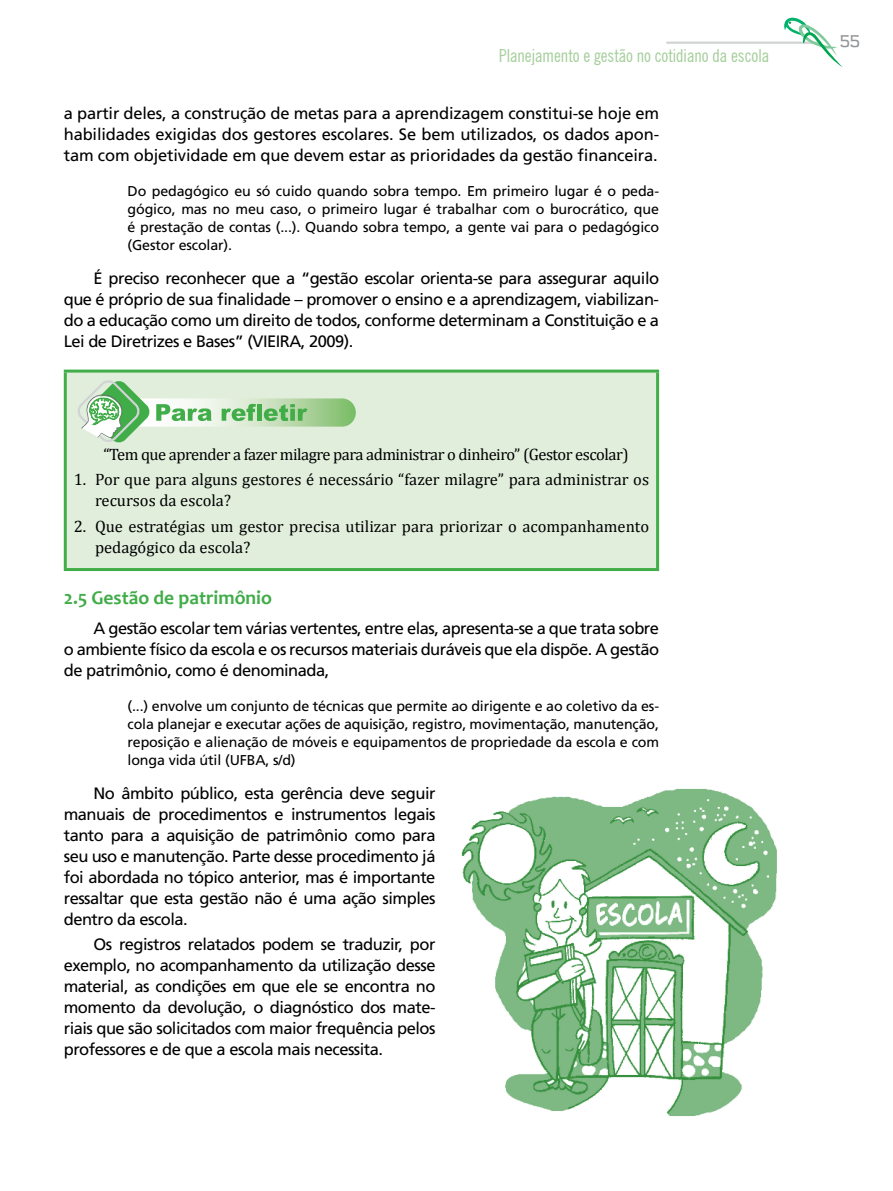
<style>
.page{position:relative;width:893px;height:1191px;background:#fff}
.page>*{position:absolute;margin:0;border:0;box-sizing:border-box;transform-origin:0 0}
.t1{font:700 19.5px "Candara";color:#41ad49}
.t2{font:condensed 18px "News Gothic BT";color:#a4ce9a}
.t3{font:18px "Teen";color:#939598}
.t4{font:16.5px/21px "Frutiger";letter-spacing:-.03em;color:#000;text-align:justify}
.t5{font:16.5px/21px "Cambria";color:#000}
.t6{font:16.5px "Cambria";letter-spacing:-.03em;color:#000}
.t7{font:14.25px/18px "Frutiger";letter-spacing:-.01em;color:#000;text-align:justify}
.s1{font-style:inherit}
</style>
<div class="page">
<hr style="left:666px;top:42px;width:155px;height:2px;background:#d1d3d4">
<svg style="left:782px;top:18px;width:61px;height:49px"></svg>
<div style="left:65px;top:371px;width:593px;height:198px;background:#e1eedc"></div>
<hr style="left:64px;top:372px;width:3px;height:196px;background:#41ad49">
<hr style="left:64px;top:369px;width:595px;height:3px;background:#41ad49">
<hr style="left:656px;top:372px;width:3px;height:196px;background:#41ad49">
<hr style="left:64px;top:568px;width:595px;height:3px;background:#41ad49">
<svg style="left:127px;top:398px;width:229px;height:28px"></svg>
<svg style="left:156px;top:404px;width:56px;height:17px"></svg>
<svg style="left:222px;top:404px;width:34px;height:17px"></svg>
<hr style="left:257px;top:404px;width:4px;height:17px;background:#41ad49">
<svg style="left:264px;top:404px;width:43px;height:17px"></svg>
<svg style="left:78px;top:380px;width:72px;height:63px"></svg>
<img style="left:461px;top:788px;width:316px;height:329px">
<p class="t2" style="left:499px;top:44px;width:272px">Planejamento e gestão no cotidiano da escola</p>
<p class="t4" style="left:64px;top:103px;width:597px">a partir deles, a construção de metas para a aprendizagem constitui-se hoje em habilidades exigidas dos gestores escolares. Se bem utilizados, os dados apon&shy;tam com objetividade em que devem estar as prioridades da gestão financeira.</p>
<p class="t7" style="left:128px;top:182px;width:533px">Do pedagógico eu só cuido quando sobra tempo. Em primeiro lugar é o peda&shy;gógico, mas no meu caso, o primeiro lugar é trabalhar com o burocrático, que é prestação de contas (...). Quando sobra tempo, a gente vai para o pedagógico (Gestor escolar).</p>
<p class="t4" style="left:64px;top:267px;width:597px;text-indent:30px">É preciso reconhecer que a “gestão escolar orienta-se para assegurar aquilo que é próprio de sua finalidade – promover o ensino e a aprendizagem, viabilizan&shy;do a educação como um direito de todos, conforme determinam a Constituição e a Lei de Diretrizes e Bases” (<span class="s1">VIEIRA</span>, 2009).</p>
<p class="t6" style="left:104px;top:444px;width:527px">“Tem que aprender a fazer milagre para administrar o dinheiro” (Gestor escolar)</p>
<p class="t5" style="left:95px;top:469px;width:556px;text-indent:-21px">1. Por que para alguns gestores é necessário “fazer milagre” para administrar os recursos da escola?</p>
<p class="t5" style="left:95px;top:515px;width:556px;text-indent:-21px">2. Que estratégias um gestor precisa utilizar para priorizar o acompanhamento pedagógico da escola?</p>
<p class="t1" style="left:64px;top:586px;width:210px">2.5 Gestão de patrimônio</p>
<p class="t4" style="left:64px;top:618px;width:597px;text-indent:30px">A gestão escolar tem várias vertentes, entre elas, apresenta-se a que trata sobre o ambiente físico da escola e os recursos materiais duráveis que ela dispõe. A gestão de patrimônio, como é denominada,</p>
<p class="t7" style="left:128px;top:697px;width:533px">(...) envolve um conjunto de técnicas que permite ao dirigente e ao coletivo da es&shy;cola planejar e executar ações de aquisição, registro, movimentação, manutenção, reposição e alienação de móveis e equipamentos de propriedade da escola e com longa vida útil (UFBA, s/d)</p>
<p class="t4" style="left:64px;top:782px;width:373px;text-indent:30px">No âmbito público, esta gerência deve seguir manuais de procedimentos e instrumentos legais tanto para a aquisição de patrimônio como para seu uso e manutenção. Parte desse procedimento já foi abordada no tópico anterior, mas é importante ressaltar que esta gestão não é uma ação simples dentro da escola.</p>
<p class="t4" style="left:64px;top:934px;width:373px;text-indent:30px">Os registros relatados podem se traduzir, por exemplo, no acompanhamento da utilização desse material, as condições em que ele se encontra no momento da devolução, o diagnóstico dos mate&shy;riais que são solicitados com maior frequência pelos professores e de que a escola mais necessita.</p>
<p class="t3" style="left:840px;top:30px;width:22px">55</p>
</div>
